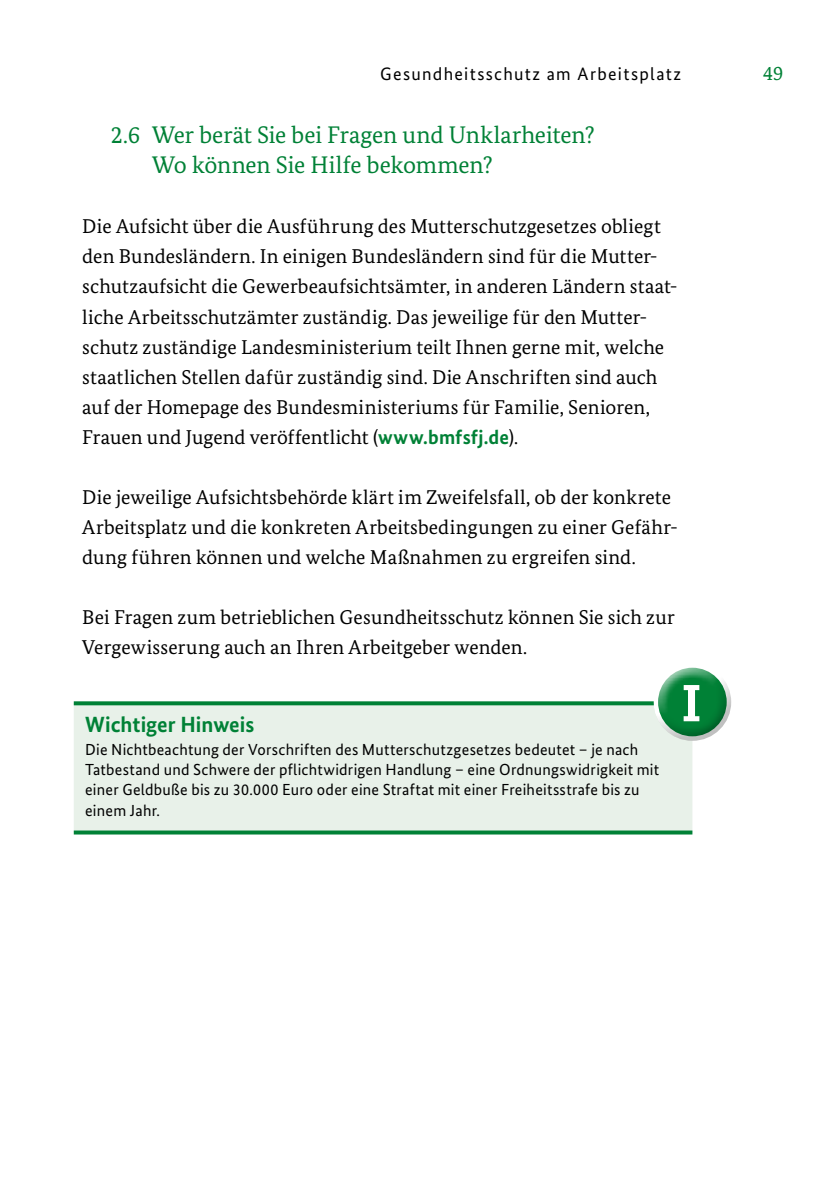
<style>
.page{position:relative;width:840px;height:1191px;background:#fff}
.page>*{position:absolute;margin:0;border:0;box-sizing:border-box;transform-origin:0 0}
.t1{font:700 52.4px "Bundes Sans";color:#fff}
.t2{font:24px/30px "Bundes Serif";letter-spacing:-.005em;color:#008136}
.t3{font:700 22px "Bundes Sans";color:#008136}
.t4{font:20px/30px "Bundes Serif";letter-spacing:.005em;color:#000}
.t5{font:20px "Bundes Serif";color:#008136}
.t6{font:18px "Bundes Sans";letter-spacing:.07em;color:#000}
.t7{font:16px/20px "Bundes Sans";letter-spacing:.015em;color:#000}
.s1{font-family:"Bundes Sans";font-weight:700;color:#008136}
</style>
<div class="page">
<div style="left:74px;top:705px;width:618px;height:125px;background:#e8f1e9"></div>
<svg style="left:74px;top:701px;width:564px;height:4px;background:#158b46"></svg>
<svg style="left:74px;top:830px;width:618px;height:4px;background:#1d8f4c"></svg>
<div style="left:638px;top:649px;width:98px;height:80px;background:#fff"></div>
<div style="left:647px;top:674px;width:98px;height:67px;background:#000;opacity:.25"></div>
<p class="t6" style="left:380px;top:62px;width:302px">Gesundheitsschutz am Arbeitsplatz</p>
<p class="t5" style="left:762px;top:60px;width:21px">49</p>
<h2 class="t2" style="left:152px;top:120px;width:444px;text-indent:-41px">2.6 Wer berät Sie bei Fragen und Unklarheiten?<br>Wo können Sie Hilfe bekommen?</h2>
<p class="t4" style="left:82px;top:211px;width:596px">Die Aufsicht über die Ausführung des Mutterschutzgesetzes obliegt den Bundesländern. In einigen Bundesländern sind für die Mutter&shy;schutzaufsicht die Gewerbeaufsichtsämter, in anderen Ländern staat&shy;liche Arbeitsschutzämter zuständig. Das jeweilige für den Mutter&shy;schutz zuständige Landesministerium teilt Ihnen gerne mit, welche staatlichen Stellen dafür zuständig sind. Die Anschriften sind auch auf der Homepage des Bundesministeriums für Familie, Senioren, Frauen und Jugend veröffentlicht (<span class="s1">www.bmfsfj.de</span>).</p>
<p class="t4" style="left:82px;top:481px;width:597px">Die jeweilige Aufsichtsbehörde klärt im Zweifelsfall, ob der konkrete<br>Arbeitsplatz und die konkreten Arbeitsbedingungen zu einer Gefähr&shy;dung führen können und welche Maßnahmen zu ergreifen sind.</p>
<p class="t4" style="left:82px;top:601px;width:594px">Bei Fragen zum betrieblichen Gesundheitsschutz können Sie sich zur<br>Vergewisserung auch an Ihren Arbeitgeber wenden.</p>
<p class="t3" style="left:85px;top:710px;width:171px">Wichtiger Hinweis</p>
<p class="t7" style="left:85px;top:740px;width:575px">Die Nichtbeachtung der Vorschriften des Mutterschutzgesetzes bedeutet – je nach Tatbestand und Schwere der pflichtwidrigen Handlung – eine Ordnungswidrigkeit mit einer Geldbuße bis zu 30.000 Euro oder eine Straftat mit einer Freiheitsstrafe bis zu einem Jahr.</p>
<h1 class="t1" style="left:680px;top:671px;width:22px">I</h1>
</div>
